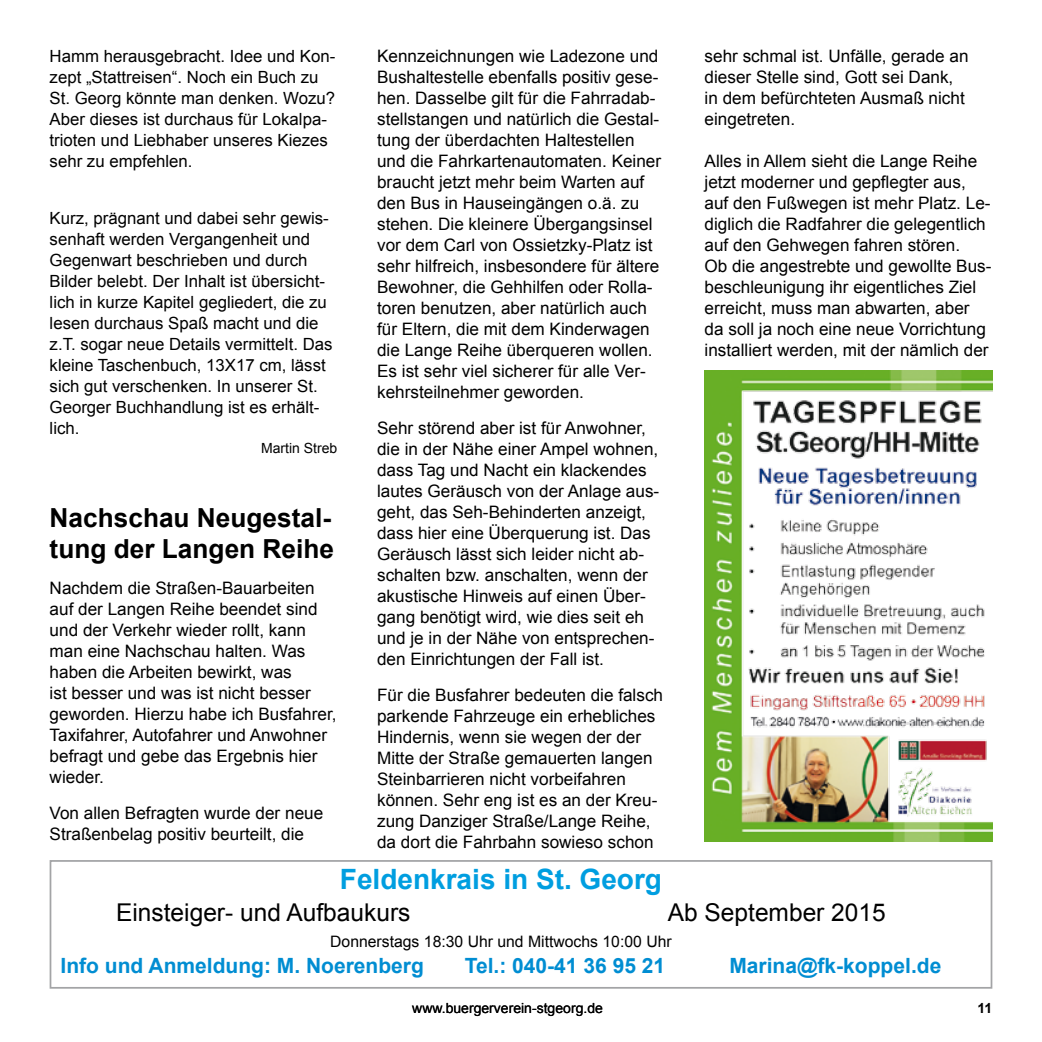
<style>
.page{position:relative;width:1042px;height:1042px;background:#fff}
.page>*{position:absolute;margin:0;border:0;box-sizing:border-box;transform-origin:0 0}
.t1{font:700 28px "Arial";color:#009ee0}
.t2{font:700 26.25px/31.5px "Arial";color:#000}
.t3{font:24.5px "Arial";color:#000}
.t4{font:700 21px "Arial";color:#008dd2}
.t5{font:17.15px/21px "Arial";color:#000}
.t6{font:16.8px/21px "Arial";color:#000}
.t7{font:15.75px "Arial";color:#000}
.t8{font:14px "Arial";color:#000}
.t9{font:700 14px "Arial";color:#000}
</style>
<div class="page">
<div style="left:50px;top:860px;width:942px;height:128px;border:2px solid #a3a4a6"></div>
<img style="left:704px;top:370px;width:288px;height:471px">
<p class="t6" style="left:50px;top:46px;width:287px">Hamm herausgebracht. Idee und Kon&shy;zept „Stattreisen“. Noch ein Buch zu St. Georg könnte man denken. Wozu?<br>Aber dieses ist durchaus für Lokalpa&shy;trioten und Liebhaber unseres Kiezes sehr zu empfehlen.</p>
<p class="t6" style="left:50px;top:208px;width:284px">Kurz, prägnant und dabei sehr gewis&shy;senhaft werden Vergangenheit und Gegenwart beschrieben und durch Bilder belebt. Der Inhalt ist übersicht&shy;lich in kurze Kapitel gegliedert, die zu lesen durchaus Spaß macht und die z.T. sogar neue Details vermittelt. Das kleine Taschenbuch, 13X17 cm, lässt sich gut verschenken. In unserer St.<br>Georger Buchhandlung ist es erhält&shy;lich.</p>
<p class="t8" style="left:261px;top:439px;width:78px">Martin Streb</p>
<h2 class="t2" style="left:50px;top:502px;width:286px">Nachschau Neugestal&shy;tung der Langen Reihe</h2>
<p class="t5" style="left:50px;top:578px;width:288px">Nachdem die Straßen-Bauarbeiten auf der Langen Reihe beendet sind und der Verkehr wieder rollt, kann man eine Nachschau halten. Was haben die Arbeiten bewirkt, was<br>ist besser und was ist nicht besser geworden. Hierzu habe ich Busfahrer,<br>Taxifahrer, Autofahrer und Anwohner befragt und gebe das Ergebnis hier wieder.</p>
<p class="t5" style="left:50px;top:802px;width:275px">Von allen Befragten wurde der neue<br>Straßenbelag positiv beurteilt, die</p>
<p class="t5" style="left:377px;top:46px;width:286px">Kennzeichnungen wie Ladezone und Bushaltestelle ebenfalls positiv gese&shy;hen. Dasselbe gilt für die Fahrradab&shy;stellstangen und natürlich die Gestal&shy;tung der überdachten Haltestellen und die Fahrkartenautomaten. Keiner braucht jetzt mehr beim Warten auf den Bus in Hauseingängen o.ä. zu stehen. Die kleinere Übergangsinsel vor dem Carl von Ossietzky-Platz ist sehr hilfreich, insbesondere für ältere Bewohner, die Gehhilfen oder Rolla&shy;toren benutzen, aber natürlich auch für Eltern, die mit dem Kinderwagen die Lange Reihe überqueren wollen.<br>Es ist sehr viel sicherer für alle Ver&shy;kehrsteilnehmer geworden.</p>
<p class="t5" style="left:377px;top:418px;width:284px">Sehr störend aber ist für Anwohner, die in der Nähe einer Ampel wohnen, dass Tag und Nacht ein klackendes lautes Geräusch von der Anlage aus&shy;geht, das Seh-Behinderten anzeigt, dass hier eine Überquerung ist. Das Geräusch lässt sich leider nicht ab&shy;schalten bzw. anschalten, wenn der akustische Hinweis auf einen Über&shy;gang benötigt wird, wie dies seit eh und je in der Nähe von entsprechen&shy;den Einrichtungen der Fall ist.</p>
<p class="t5" style="left:377px;top:685px;width:287px">Für die Busfahrer bedeuten die falsch parkende Fahrzeuge ein erhebliches Hindernis, wenn sie wegen der der Mitte der Straße gemauerten langen Steinbarrieren nicht vorbeifahren können. Sehr eng ist es an der Kreu&shy;zung Danziger Straße/Lange Reihe, da dort die Fahrbahn sowieso schon</p>
<p class="t5" style="left:704px;top:46px;width:266px">sehr schmal ist. Unfälle, gerade an dieser Stelle sind, Gott sei Dank, in dem befürchteten Ausmaß nicht eingetreten.</p>
<p class="t5" style="left:704px;top:151px;width:288px">Alles in Allem sieht die Lange Reihe jetzt moderner und gepflegter aus, auf den Fußwegen ist mehr Platz. Le&shy;diglich die Radfahrer die gelegentlich auf den Gehwegen fahren stören.<br>Ob die angestrebte und gewollte Bus&shy;beschleunigung ihr eigentliches Ziel erreicht, muss man abwarten, aber da soll ja noch eine neue Vorrichtung installiert werden, mit der nämlich der</p>
<h1 class="t1" style="left:340px;top:860px;width:324px">Feldenkrais in St. Georg</h1>
<h3 class="t3" style="left:116px;top:896px;width:296px">Einsteiger- und Aufbaukurs</h3>
<h3 class="t3" style="left:668px;top:896px;width:219px">Ab September 2015</h3>
<p class="t7" style="left:330px;top:931px;width:343px">Donnerstags 18:30 Uhr und Mittwochs 10:00 Uhr</p>
<p class="t4" style="left:61px;top:952px;width:365px">Info und Anmeldung: M. Noerenberg</p>
<p class="t4" style="left:465px;top:952px;width:202px">Tel.: 040-41 36 95 21</p>
<p class="t4" style="left:729px;top:952px;width:213px">Marina@fk-koppel.de</p>
<p class="t8" style="left:412px;top:999px;width:192px">www.buergerverein-stgeorg.de</p>
<p class="t9" style="left:977px;top:999px;width:16px">11</p>
</div>
